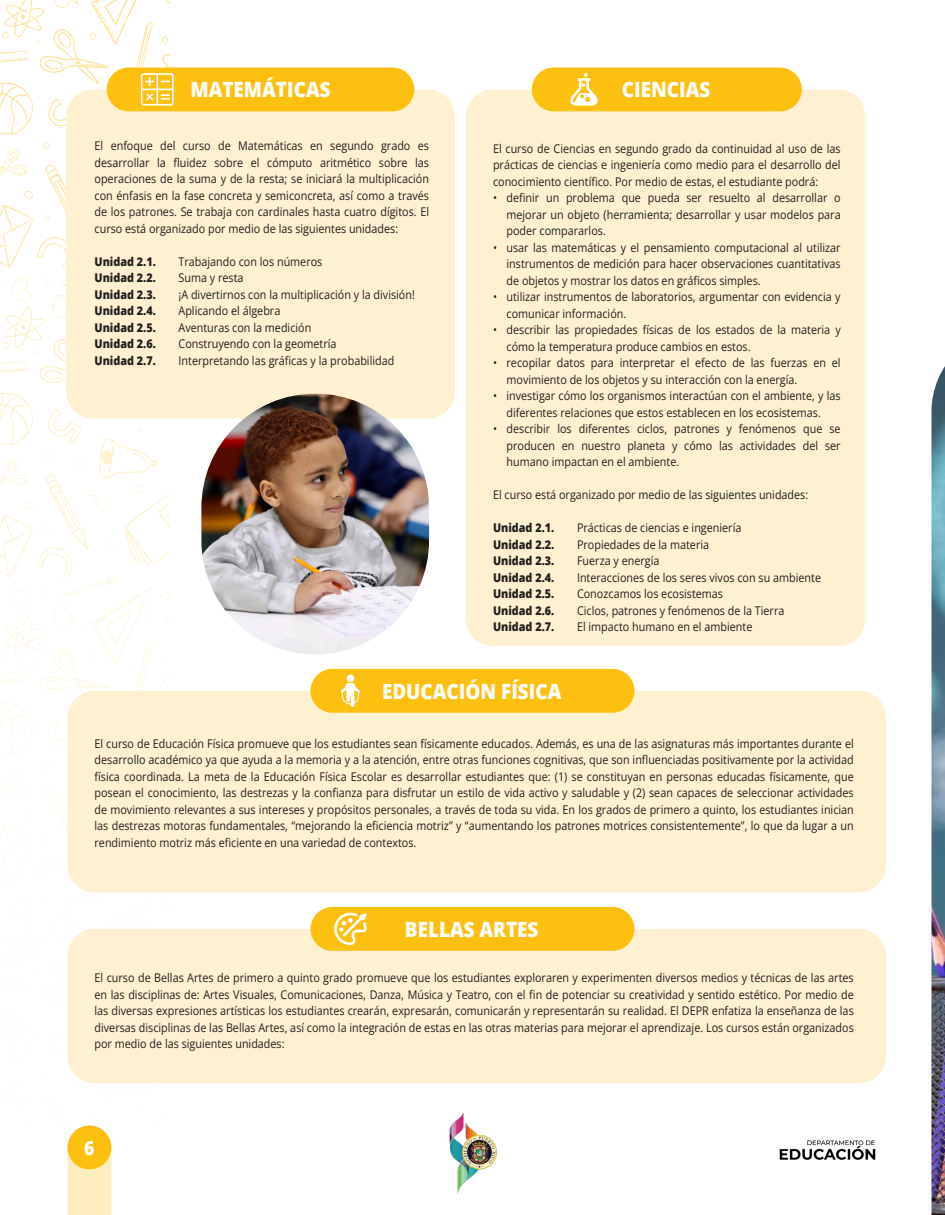
<style>
.page{position:relative;width:945px;height:1215px;background:#fff}
.page>*{position:absolute;margin:0;border:0;box-sizing:border-box;transform-origin:0 0}
.t1{font:800 21px "Open Sans";color:#fff;scale:.9 1}
.t2{font:800 19.5px "Open Sans";color:#fff;scale:.9 1}
.t3{font:12px/16.5px "Open Sans";color:#231f20;text-align:justify;scale:.9 1}
.t4{font:800 12px "Open Sans";color:#231f20;scale:.9 1}
</style>
<div class="page">
<div style="left:66px;top:89px;width:389px;height:329px;background:#fef0d0;border-radius:27px"></div>
<div style="left:68px;top:691px;width:818px;height:201px;background:#fef0d0;border-radius:27px"></div>
<div style="left:68px;top:929px;width:818px;height:154px;background:#fef0d0;border-radius:27px"></div>
<div style="left:466px;top:89px;width:399px;height:557px;background:#fef0d0;border-radius:27px"></div>
<div style="left:107px;top:68px;width:307px;height:43px;background:#fdc011;border-radius:22px"></div>
<div style="left:532px;top:68px;width:270px;height:43px;background:#fdc011;border-radius:22px"></div>
<div style="left:310px;top:669px;width:324px;height:44px;background:#fdc011;border-radius:22px"></div>
<div style="left:310px;top:907px;width:324px;height:44px;background:#fdc011;border-radius:22px"></div>
<img style="left:779px;top:1140px;width:97px;height:20px">
<img style="left:449px;top:1112px;width:48px;height:83px">
<img style="left:932px;top:366px;width:13px;height:849px">
<svg style="left:0;top:0;width:174px;height:1215px"></svg>
<svg style="left:570px;top:73px;width:28px;height:33px"></svg>
<svg style="left:341px;top:675px;width:19px;height:32px"></svg>
<svg style="left:334px;top:913px;width:33px;height:32px"></svg>
<img style="left:201px;top:394px;width:228px;height:260px;border-radius:114px">
<h1 class="t1" style="left:190px;top:74px;width:157px">MATEMÁTICAS</h1>
<h1 class="t1" style="left:622px;top:74px;width:100px">CIENCIAS</h1>
<p class="t3" style="left:95px;top:137px;width:373px">El enfoque del curso de Matemáticas en segundo grado es desarrollar la fluidez sobre el cómputo aritmético sobre las operaciones de la suma y de la resta; se iniciará la multiplicación con énfasis en la fase concreta y semiconcreta, así como a través de los patrones. Se trabaja con cardinales hasta cuatro dígitos. El curso está organizado por medio de las siguientes unidades:</p>
<p class="t4" style="left:95px;top:252px;width:70px">Unidad 2.1.</p>
<p class="t3" style="left:179px;top:253px;width:161px">Trabajando con los números</p>
<p class="t4" style="left:95px;top:269px;width:70px">Unidad 2.2.</p>
<p class="t3" style="left:179px;top:269px;width:74px">Suma y resta</p>
<p class="t4" style="left:95px;top:285px;width:70px">Unidad 2.3.</p>
<p class="t3" style="left:179px;top:286px;width:264px">¡A divertirnos con la multiplicación y la división!</p>
<p class="t4" style="left:95px;top:302px;width:70px">Unidad 2.4.</p>
<p class="t3" style="left:179px;top:302px;width:115px">Aplicando el álgebra</p>
<p class="t4" style="left:95px;top:318px;width:70px">Unidad 2.5.</p>
<p class="t3" style="left:179px;top:319px;width:149px">Aventuras con la medición</p>
<p class="t4" style="left:95px;top:335px;width:70px">Unidad 2.6.</p>
<p class="t3" style="left:179px;top:335px;width:177px">Construyendo con la geometría</p>
<p class="t4" style="left:95px;top:351px;width:70px">Unidad 2.7.</p>
<p class="t3" style="left:179px;top:352px;width:241px">Interpretando las gráficas y la probabilidad</p>
<p class="t3" style="left:493px;top:140px;width:388px">El curso de Ciencias en segundo grado da continuidad al uso de las prácticas de ciencias e ingeniería como medio para el desarrollo del conocimiento científico. Por medio de estas, el estudiante podrá:</p>
<p class="t3" style="left:507px;top:189px;width:373px;text-indent:-14px">• definir un problema que pueda ser resuelto al desarrollar o mejorar un objeto (herramienta; desarrollar y usar modelos para poder compararlos.</p>
<p class="t3" style="left:507px;top:239px;width:373px;text-indent:-14px">• usar las matemáticas y el pensamiento computacional al utilizar instrumentos de medición para hacer observaciones cuantitativas de objetos y mostrar los datos en gráficos simples.</p>
<p class="t3" style="left:507px;top:288px;width:373px;text-indent:-14px">• utilizar instrumentos de laboratorios, argumentar con evidencia y comunicar información.</p>
<p class="t3" style="left:507px;top:321px;width:373px;text-indent:-14px">• describir las propiedades físicas de los estados de la materia y cómo la temperatura produce cambios en estos.</p>
<p class="t3" style="left:507px;top:354px;width:373px;text-indent:-14px">• recopilar datos para interpretar el efecto de las fuerzas en el movimiento de los objetos y su interacción con la energía.</p>
<p class="t3" style="left:493px;top:387px;width:388px;text-align:center">• investigar cómo los organismos interactúan con el ambiente, y las diferentes relaciones que estos establecen en los ecosistemas.</p>
<p class="t3" style="left:507px;top:420px;width:373px;text-indent:-14px">• describir los diferentes ciclos, patrones y fenómenos que se producen en nuestro planeta y cómo las actividades del ser humano impactan en el ambiente.</p>
<p class="t3" style="left:493px;top:486px;width:352px">El curso está organizado por medio de las siguientes unidades:</p>
<p class="t4" style="left:493px;top:519px;width:70px">Unidad 2.1.</p>
<p class="t3" style="left:577px;top:519px;width:184px">Prácticas de ciencias e ingeniería</p>
<p class="t4" style="left:493px;top:535px;width:70px">Unidad 2.2.</p>
<p class="t3" style="left:577px;top:536px;width:148px">Propiedades de la materia</p>
<p class="t4" style="left:493px;top:552px;width:70px">Unidad 2.3.</p>
<p class="t3" style="left:577px;top:552px;width:93px">Fuerza y energía</p>
<p class="t4" style="left:493px;top:568px;width:70px">Unidad 2.4.</p>
<p class="t3" style="left:577px;top:569px;width:273px">Interacciones de los seres vivos con su ambiente</p>
<p class="t4" style="left:493px;top:585px;width:70px">Unidad 2.5.</p>
<p class="t3" style="left:577px;top:585px;width:164px">Conozcamos los ecosistemas</p>
<p class="t4" style="left:493px;top:601px;width:70px">Unidad 2.6.</p>
<p class="t3" style="left:577px;top:602px;width:232px">Ciclos, patrones y fenómenos de la Tierra</p>
<p class="t4" style="left:493px;top:618px;width:70px">Unidad 2.7.</p>
<p class="t3" style="left:577px;top:618px;width:196px">El impacto humano en el ambiente</p>
<h1 class="t1" style="left:382px;top:675px;width:201px">EDUCACIÓN FÍSICA</h1>
<p class="t3" style="left:95px;top:735px;width:845px">El curso de Educación Física promueve que los estudiantes sean físicamente educados. Además, es una de las asignaturas más importantes durante el desarrollo académico ya que ayuda a la memoria y a la atención, entre otras funciones cognitivas, que son influenciadas positivamente por la actividad física coordinada. La meta de la Educación Física Escolar es desarrollar estudiantes que: (1) se constituyan en personas educadas físicamente, que posean el conocimiento, las destrezas y la confianza para disfrutar un estilo de vida activo y saludable y (2) sean capaces de seleccionar actividades de movimiento relevantes a sus intereses y propósitos personales, a través de toda su vida. En los grados de primero a quinto, los estudiantes inician las destrezas motoras fundamentales, “mejorando la eficiencia motriz” y “aumentando los patrones motrices consistentemente”, lo que da lugar a un rendimiento motriz más eficiente en una variedad de contextos.</p>
<h1 class="t1" style="left:405px;top:913px;width:150px">BELLAS ARTES</h1>
<p class="t3" style="left:95px;top:969px;width:845px">El curso de Bellas Artes de primero a quinto grado promueve que los estudiantes exploraren y experimenten diversos medios y técnicas de las artes en las disciplinas de: Artes Visuales, Comunicaciones, Danza, Música y Teatro, con el fin de potenciar su creatividad y sentido estético. Por medio de las diversas expresiones artísticas los estudiantes crearán, expresarán, comunicarán y representarán su realidad. El DEPR enfatiza la enseñanza de las diversas disciplinas de las Bellas Artes, así como la integración de estas en las otras materias para mejorar el aprendizaje. Los cursos están organizados por medio de las siguientes unidades:</p>
<h2 class="t2" style="left:84px;top:1133px;width:13px">6</h2>
</div>
